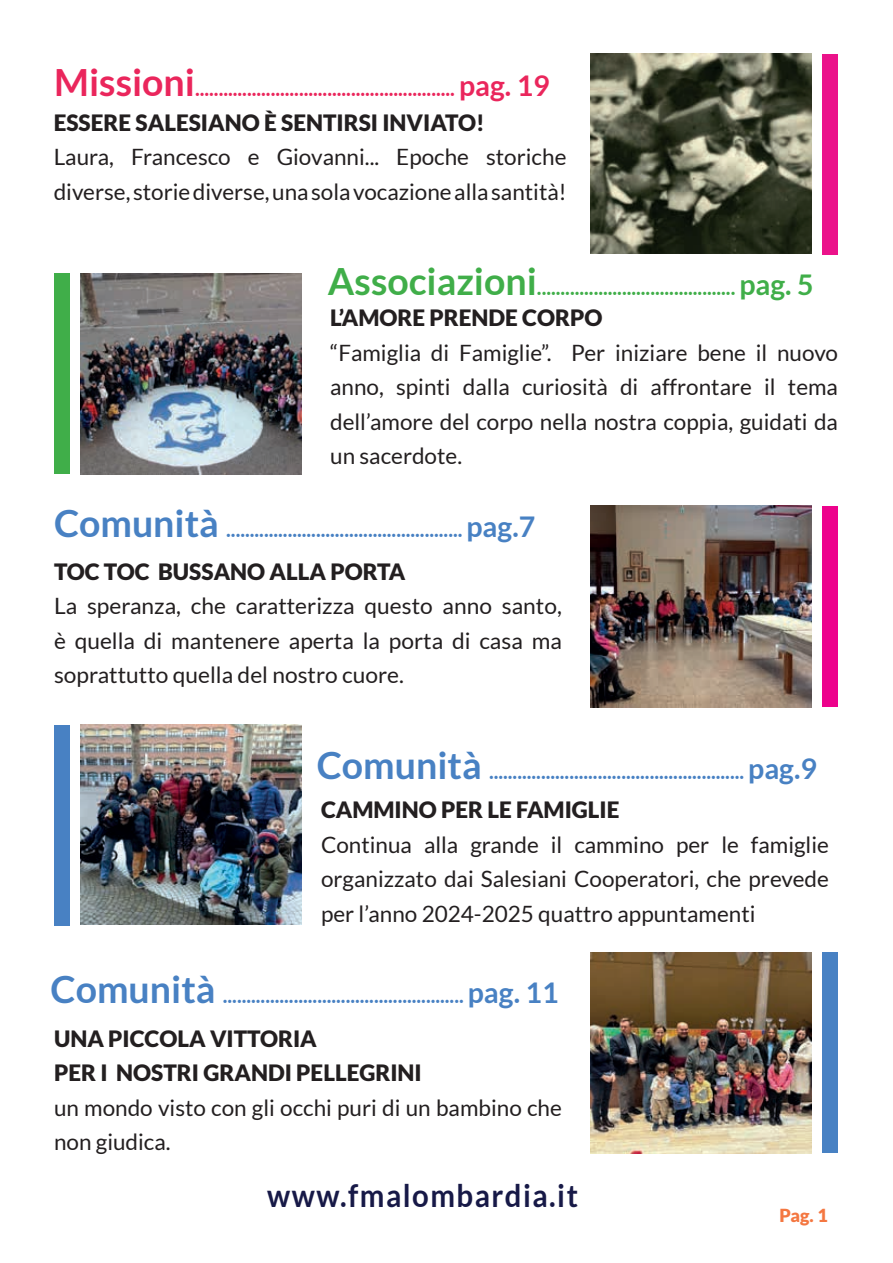
<style>
.page{position:relative;width:893px;height:1263px;background:#fff}
.page>*{position:absolute;margin:0;border:0;box-sizing:border-box;transform-origin:0 0}
.t1{font:700 31.5px "Lato";letter-spacing:.05em;color:#171947;scale:.93 1}
.t2{font:22.5px/34.5px "Lato";color:#231f20;text-align:justify}
.t3{font:900 22.5px/34.5px "Lato";color:#231f20}
.t4{font:700 21px "Lato";color:#4881c3}
.t5{font:700 21px "Lato";color:#ea265c}
.t6{font:700 21px "Lato";color:#40ae49}
.t7{font:900 18px "Lato";color:#f47741}
.s1{font-size:37.5px}
.s2{font-size:28.5px}
</style>
<div class="page">
<img style="left:81px;top:274px;width:221px;height:201px">
<img style="left:81px;top:724px;width:221px;height:201px">
<img style="left:591px;top:952px;width:221px;height:201px">
<div style="left:55px;top:274px;width:15px;height:200px;background:#40ae49"></div>
<div style="left:55px;top:725px;width:15px;height:200px;background:#4881c3"></div>
<div style="left:822px;top:952px;width:16px;height:200px;background:#4881c3"></div>
<div style="left:822px;top:506px;width:16px;height:200px;background:#ed028c"></div>
<div style="left:822px;top:54px;width:16px;height:200px;background:#eb128a"></div>
<img style="left:591px;top:505px;width:221px;height:202px">
<img style="left:591px;top:54px;width:221px;height:199px">
<p class="t5" style="left:54px;top:76px;width:497px"><span class="s1">Missioni</span>....................................................... <span class="s2">pag. 19</span></p>
<p class="t3" style="left:54px;top:105px;width:432px">ESSERE SALESIANO È SENTIRSI INVIATO!</p>
<p class="t2" style="left:54px;top:140px;width:514px">Laura, Francesco e Giovanni... Epoche storiche diverse, storie diverse, una sola vocazione alla santità!</p>
<p class="t6" style="left:328px;top:275px;width:487px"><span class="s1">Associazioni</span>.......................................... <span class="s2">pag. 5</span></p>
<p class="t3" style="left:330px;top:300px;width:274px">L’AMORE PRENDE CORPO</p>
<p class="t2" style="left:330px;top:335px;width:509px">“Famiglia di Famiglie”. Per iniziare bene il nuovo anno, spinti dalla curiosità di affrontare il tema dell’amore del corpo nella nostra coppia, guidati da un sacerdote.</p>
<p class="t4" style="left:54px;top:517px;width:483px"><span class="s1">Comunità</span> .................................................. <span class="s2">pag.7</span></p>
<p class="t3" style="left:54px;top:554px;width:353px">TOC TOC BUSSANO ALLA PORTA</p>
<p class="t2" style="left:54px;top:589px;width:509px">La speranza, che caratterizza questo anno santo, è quella di mantenere aperta la porta di casa ma soprattutto quella del nostro cuore.</p>
<p class="t4" style="left:317px;top:759px;width:502px"><span class="s1">Comunità</span> ...................................................... <span class="s2">pag.9</span></p>
<p class="t3" style="left:321px;top:792px;width:300px">CAMMINO PER LE FAMIGLIE</p>
<p class="t2" style="left:321px;top:827px;width:509px">Continua alla grande il cammino per le famiglie organizzato dai Salesiani Cooperatori, che prevede per l’anno 2024-2025 quattro appuntamenti</p>
<p class="t4" style="left:51px;top:983px;width:509px"><span class="s1">Comunità</span> ................................................... <span class="s2">pag. 11</span></p>
<p class="t3" style="left:54px;top:1020px;width:369px">UNA PICCOLA VITTORIA<br>PER I NOSTRI GRANDI PELLEGRINI</p>
<p class="t2" style="left:54px;top:1090px;width:509px">un mondo visto con gli occhi puri di un bambino che non giudica.</p>
<h1 class="t1" style="left:267px;top:1178px;width:336px">www.fmalombardia.it</h1>
<p class="t7" style="left:779px;top:1205px;width:50px">Pag. 1</p>
</div>
